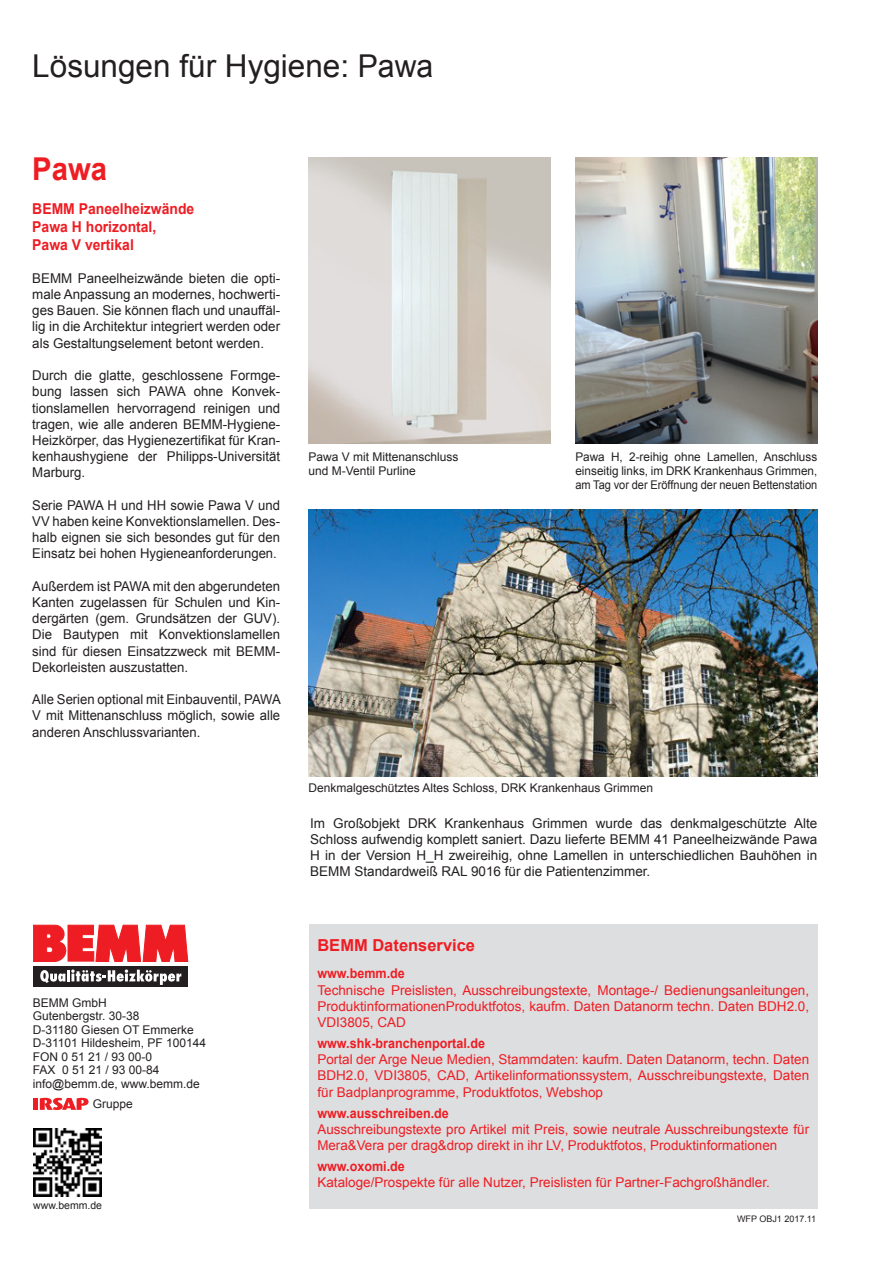
<style>
.page{position:relative;width:893px;height:1263px;background:#fff}
.page>*{position:absolute;margin:0;border:0;box-sizing:border-box;transform-origin:0 0}
.t1{font:31.5px "Arial";color:#231f20}
.t2{font:700 31.5px "Arial";color:#ee1d23;scale:.93 1}
.t3{font:700 16.5px "Arial";color:#ee1d23}
.t4{font:700 15px "Arial";color:#ee1d23;scale:.93 1}
.t5{font:13.5px/16.2px "Arial";color:#231f20;text-align:justify}
.t6{font:13.5px/16.2px "Arial";color:#ee1d23;text-align:justify}
.t7{font:700 13.5px "Arial";color:#ee1d23;scale:.93 1}
.t8{font:12px/14.4px "Arial";color:#231f20;text-align:justify}
.t9{font:10.5px "Arial";color:#231f20}
.t10{font:9px "Arial";color:#231f20}
</style>
<div class="page">
<img style="left:33px;top:1129px;width:68px;height:67px">
<div style="left:309px;top:925px;width:509px;height:284px;background:#dddee0"></div>
<img style="left:575px;top:157px;width:242px;height:287px">
<img style="left:308px;top:510px;width:509px;height:266px">
<img style="left:308px;top:157px;width:242px;height:287px">
<div style="left:33px;top:966px;width:155px;height:21px;background:#231f20"></div>
<svg style="left:40px;top:969px;width:141px;height:16px"></svg>
<svg style="left:33px;top:925px;width:155px;height:37px;background:#f03f44"></svg>
<div style="left:33px;top:1098px;width:5px;height:12px;background:#ee1d23"></div>
<svg style="left:40px;top:1098px;width:49px;height:12px"></svg>
<p class="t1" style="left:32px;top:45px;width:403px">Lösungen für Hygiene: Pawa</p>
<p class="t2" style="left:32px;top:148px;width:82px">Pawa</p>
<p class="t4" style="left:32px;top:199px;width:176px">BEMM Paneelheizwände</p>
<p class="t4" style="left:32px;top:217px;width:135px">Pawa H horizontal,</p>
<p class="t4" style="left:32px;top:235px;width:111px">Pawa V vertikal</p>
<p class="t5" style="left:32px;top:270px;width:249px">BEMM Paneelheizwände bieten die opti&shy;male Anpassung an modernes, hochwerti&shy;ges Bauen. Sie können flach und unauffäl&shy;lig in die Architektur integriert werden oder als Gestaltungselement betont werden.</p>
<p class="t5" style="left:32px;top:367px;width:249px">Durch die glatte, geschlossene Formge&shy;bung lassen sich PAWA ohne Konvek&shy;tionslamellen hervorragend reinigen und tragen, wie alle anderen BEMM-Hygiene-Heizkörper, das Hygienezertifikat für Kran&shy;kenhaushygiene der Philipps-Universität Marburg.</p>
<p class="t5" style="left:32px;top:497px;width:249px">Serie PAWA H und HH sowie Pawa V und VV haben keine Konvektionslamellen. Des&shy;halb eignen sie sich besondes gut für den Einsatz bei hohen Hygieneanforderungen.</p>
<p class="t5" style="left:32px;top:578px;width:249px">Außerdem ist PAWA mit den abgerundeten Kanten zugelassen für Schulen und Kin&shy;dergärten (gem. Grundsätzen der GUV).<br>Die Bautypen mit Konvektionslamellen sind für diesen Einsatzzweck mit BEMM-Dekorleisten auszustatten.</p>
<p class="t5" style="left:32px;top:691px;width:250px">Alle Serien optional mit Einbauventil, PAWA V mit Mittenanschluss möglich, sowie alle anderen Anschlussvarianten.</p>
<p class="t8" style="left:308px;top:449px;width:152px">Pawa V mit Mittenanschluss</p>
<p class="t8" style="left:308px;top:464px;width:109px">und M-Ventil Purline</p>
<p class="t8" style="left:575px;top:449px;width:243px">Pawa H, 2-reihig ohne Lamellen, Anschluss einseitig links, im DRK Krankenhaus Grimmen, am Tag vor der Eröffnung der neuen Bettenstation</p>
<p class="t8" style="left:308px;top:781px;width:346px">Denkmalgeschütztes Altes Schloss, DRK Krankenhaus Grimmen</p>
<p class="t8" style="left:33px;top:995px;width:76px">BEMM GmbH</p>
<p class="t8" style="left:33px;top:1009px;width:108px">Gutenbergstr. 30-38</p>
<p class="t8" style="left:33px;top:1022px;width:162px">D-31180 Giesen OT Emmerke</p>
<p class="t8" style="left:33px;top:1036px;width:175px">D-31101 Hildesheim, PF 100144</p>
<p class="t8" style="left:33px;top:1049px;width:121px">FON 0 51 21 / 93 00-0</p>
<p class="t8" style="left:33px;top:1063px;width:128px">FAX 0 51 21 / 93 00-84</p>
<p class="t8" style="left:33px;top:1076px;width:168px">info@bemm.de, www.bemm.de</p>
<p class="t8" style="left:93px;top:1096px;width:42px">Gruppe</p>
<p class="t9" style="left:33px;top:1198px;width:70px">www.bemm.de</p>
<p class="t5" style="left:310px;top:815px;width:509px">Im Großobjekt DRK Krankenhaus Grimmen wurde das denkmalgeschützte Alte Schloss aufwendig komplett saniert. Dazu lieferte BEMM 41 Paneelheizwände Pawa H in der Version H_H zweireihig, ohne Lamellen in unterschiedlichen Bauhöhen in BEMM Standardweiß RAL 9016 für die Patientenzimmer.</p>
<p class="t3" style="left:317px;top:934px;width:159px">BEMM Datenservice</p>
<p class="t7" style="left:317px;top:965px;width:96px">www.bemm.de</p>
<p class="t6" style="left:317px;top:982px;width:493px">Technische Preislisten, Ausschreibungstexte, Montage-/ Bedienungsanleitungen, ProduktinformationenProduktfotos, kaufm. Daten Datanorm techn. Daten BDH2.0, VDI3805, CAD</p>
<p class="t7" style="left:317px;top:1034px;width:182px">www.shk-branchenportal.de</p>
<p class="t6" style="left:317px;top:1051px;width:493px">Portal der Arge Neue Medien, Stammdaten: kaufm. Daten Datanorm, techn. Daten BDH2.0, VDI3805, CAD, Artikelinformationssystem, Ausschreibungstexte, Daten für Badplanprogramme, Produktfotos, Webshop</p>
<p class="t7" style="left:317px;top:1104px;width:143px">www.ausschreiben.de</p>
<p class="t6" style="left:317px;top:1121px;width:493px">Ausschreibungstexte pro Artikel mit Preis, sowie neutrale Ausschreibungstexte für<br>Mera&amp;Vera per drag&amp;drop direkt in ihr LV, Produktfotos, Produktinformationen</p>
<p class="t7" style="left:317px;top:1157px;width:96px">www.oxomi.de</p>
<p class="t6" style="left:317px;top:1174px;width:454px">Kataloge/Prospekte für alle Nutzer, Preislisten für Partner-Fachgroßhändler.</p>
<p class="t10" style="left:737px;top:1213px;width:81px">WFP OBJ1 2017.11</p>
</div>
